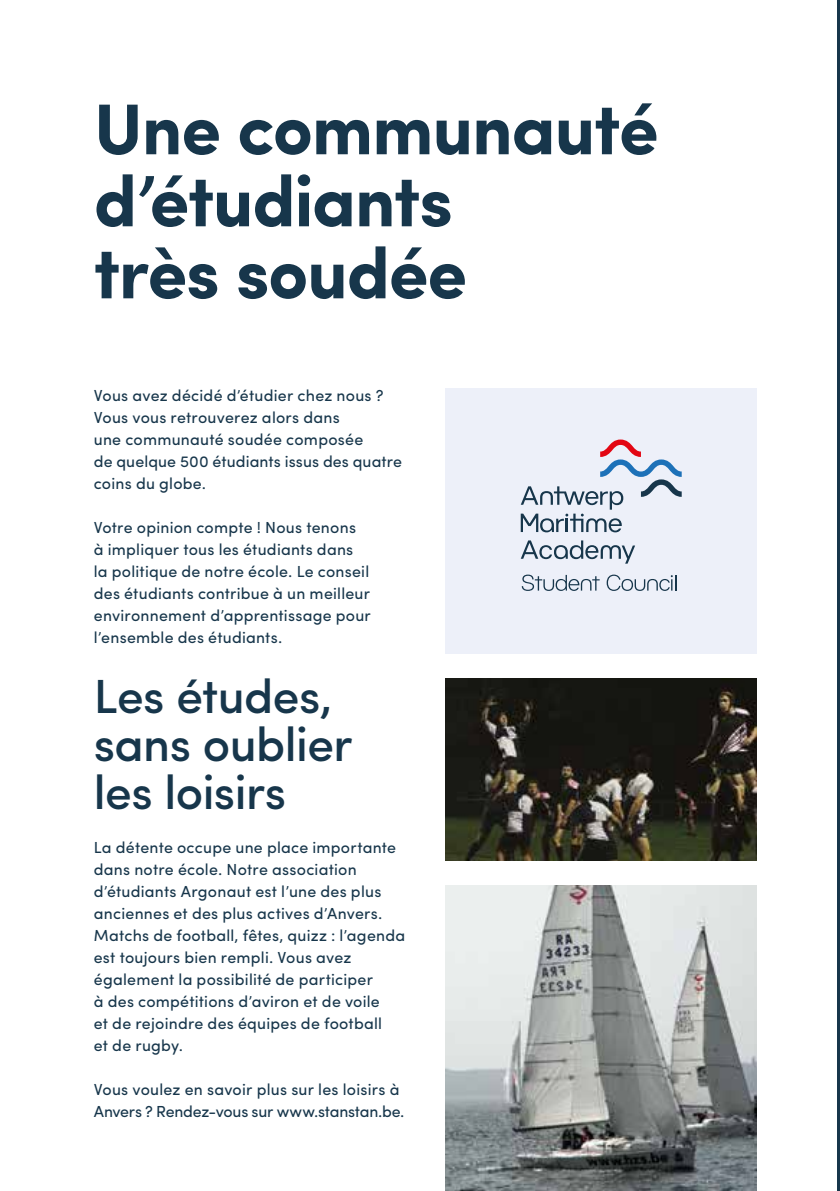
<style>
.page{position:relative;width:840px;height:1191px;background:#fff}
.page>*{position:absolute;margin:0;border:0;box-sizing:border-box;transform-origin:0 0}
.t1{font:700 72px/72px "Sofia Pro";letter-spacing:-.02em;color:#17364b}
.t2{font:500 48px/48px "Sofia Pro";letter-spacing:-.01em;color:#17364b}
.t3{font:16px/22px "Sofia Pro";letter-spacing:.015em;color:#17364b}
</style>
<div class="page">
<hr style="left:836px;top:0;width:3px;height:1191px;background:#17364b">
<img style="left:445px;top:886px;width:311px;height:305px">
<img style="left:445px;top:678px;width:311px;height:183px">
<div style="left:445px;top:388px;width:311px;height:265px;background:#edf0f9"></div>
<svg style="left:520px;top:540px;width:114px;height:23px"></svg>
<svg style="left:520px;top:439px;width:161px;height:93px"></svg>
<svg style="left:521px;top:574px;width:78px;height:17px"></svg>
<svg style="left:606px;top:574px;width:70px;height:17px"></svg>
<h1 class="t1" style="left:94px;top:88px;width:566px">Une communauté d’étudiants<br>très soudée</h1>
<p class="t3" style="left:94px;top:383px;width:309px">Vous avez décidé d’étudier chez nous ?<br>Vous vous retrouverez alors dans<br>une communauté soudée composée<br>de quelque 500 étudiants issus des quatre coins du globe.</p>
<p class="t3" style="left:94px;top:515px;width:278px">Votre opinion compte ! Nous tenons<br>à impliquer tous les étudiants dans la politique de notre école. Le conseil des étudiants contribue à un meilleur environnement d’apprentissage pour l’ensemble des étudiants.</p>
<h2 class="t2" style="left:94px;top:669px;width:260px">Les études, sans oublier les loisirs</h2>
<p class="t3" style="left:94px;top:835px;width:313px">La détente occupe une place importante dans notre école. Notre association d’étudiants Argonaut est l’une des plus anciennes et des plus actives d’Anvers.<br>Matchs de football, fêtes, quizz : l’agenda est toujours bien rempli. Vous avez également la possibilité de participer<br>à des compétitions d’aviron et de voile<br>et de rejoindre des équipes de football<br>et de rugby.</p>
<p class="t3" style="left:94px;top:1077px;width:312px">Vous voulez en savoir plus sur les loisirs à<br>Anvers ? Rendez-vous sur www.stanstan.be.</p>
</div>
